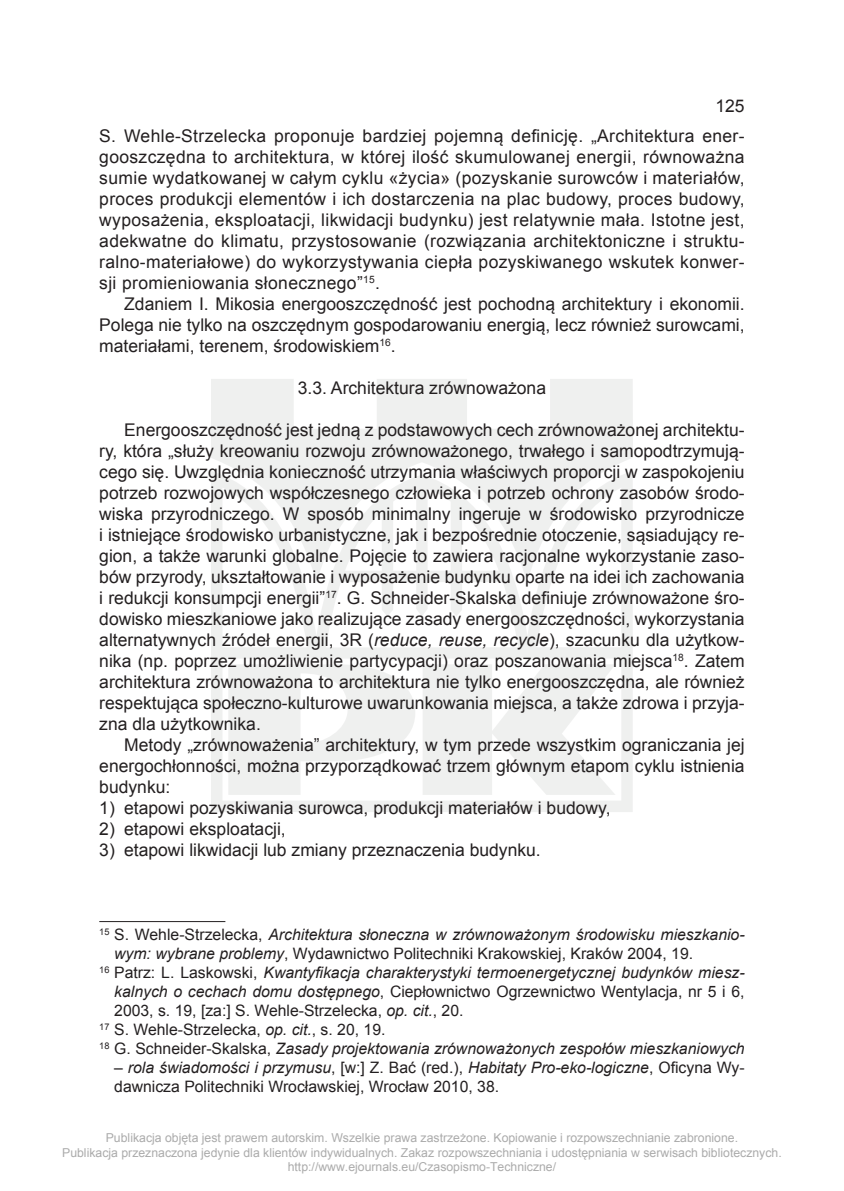
<style>
.page{position:relative;width:844px;height:1191px;background:#fff}
.page>*{position:absolute;margin:0;border:0;box-sizing:border-box;transform-origin:0 0}
.tekst_cz{font:17.5px/21px "Arial";color:#231f20;text-align:justify}
.a__cz{font:17.5px "Arial";color:#231f20}
.tekst_cz-2{font:17.5px/29.8px "Arial";letter-spacing:.02em;color:#231f20;text-align:right}
.tytuł_rozdz__1_1{font:17.5px "Arial";color:#231f20}
.przypis_cz{font:15.75px/18.9px "Arial";color:#231f20;text-align:justify}
.przypis_cz-2{font:italic 15.75px/18.9px "Arial";color:#231f20}
.t1{font:12.25px/14.7px "Arial";color:#ababab;text-align:center}
.s1{font-style:italic}
.s2{font-style:normal}
</style>
<div class="page">
<svg style="left:211px;top:379px;width:421px;height:433px;fill:#eff0ef"></svg>
<hr style="left:99px;top:921px;width:126px;height:1px;background:#231f20">
<p class="tekst_cz-2" style="left:99px;top:91px;width:646px">125<br>S. Wehle-Strzelecka proponuje bardziej pojemną definicję. „Architektura ener-</p>
<p class="tekst_cz" style="left:99px;top:146px;width:646px">gooszczędna to architektura, w której ilość skumulowanej energii, równoważna sumie wydatkowanej w całym cyklu «życia» (pozyskanie surowców i materiałów, proces produkcji elementów i ich dostarczenia na plac budowy, proces budowy, wyposażenia, eksploatacji, likwidacji budynku) jest relatywnie mała. Istotne jest, adekwatne do klimatu, przystosowanie (rozwiązania architektoniczne i struktu&shy;ralno-materiałowe) do wykorzystywania ciepła pozyskiwanego wskutek konwer&shy;sji promieniowania słonecznego”<sup>15</sup>.</p>
<p class="tekst_cz" style="left:99px;top:293px;width:646px;text-indent:25px">Zdaniem I. Mikosia energooszczędność jest pochodną architektury i ekonomii.<br>Polega nie tylko na oszczędnym gospodarowaniu energią, lecz również surowcami, materiałami, terenem, środowiskiem<sup>16</sup>.</p>
<p class="tytuł_rozdz__1_1" style="left:298px;top:376px;width:250px">3.3. Architektura zrównoważona</p>
<p class="tekst_cz" style="left:99px;top:419px;width:646px;text-indent:25px">Energooszczędność jest jedną z podstawowych cech zrównoważonej architektu&shy;ry, która „służy kreowaniu rozwoju zrównoważonego, trwałego i samopodtrzymują&shy;cego się. Uwzględnia konieczność utrzymania właściwych proporcji w zaspokojeniu potrzeb rozwojowych współczesnego człowieka i potrzeb ochrony zasobów środo&shy;wiska przyrodniczego. W sposób minimalny ingeruje w środowisko przyrodnicze i istniejące środowisko urbanistyczne, jak i bezpośrednie otoczenie, sąsiadujący re&shy;gion, a także warunki globalne. Pojęcie to zawiera racjonalne wykorzystanie zaso&shy;bów przyrody, ukształtowanie i wyposażenie budynku oparte na idei ich zachowania i redukcji konsumpcji energii”<sup>17</sup>. G. Schneider-Skalska definiuje zrównoważone śro&shy;dowisko mieszkaniowe jako realizujące zasady energooszczędności, wykorzystania alternatywnych źródeł energii, 3R (<span class="s1">reduce, reuse, recycle</span>), szacunku dla użytkow&shy;nika (np. poprzez umożliwienie partycypacji) oraz poszanowania miejsca<sup>18</sup>. Zatem architektura zrównoważona to architektura nie tylko energooszczędna, ale również respektująca społeczno-kulturowe uwarunkowania miejsca, a także zdrowa i przyja&shy;zna dla użytkownika.</p>
<p class="tekst_cz" style="left:99px;top:734px;width:646px;text-indent:25px">Metody „zrównoważenia” architektury, w tym przede wszystkim ograniczania jej energochłonności, można przyporządkować trzem głównym etapom cyklu istnienia budynku:</p>
<p class="a__cz" style="left:99px;top:796px;width:512px">1) etapowi pozyskiwania surowca, produkcji materiałów i budowy,</p>
<p class="a__cz" style="left:99px;top:817px;width:188px">2) etapowi eksploatacji,</p>
<p class="a__cz" style="left:99px;top:838px;width:443px">3) etapowi likwidacji lub zmiany przeznaczenia budynku.</p>
<p class="przypis_cz-2" style="left:114px;top:925px;width:631px;text-indent:-15px"><sup>15</sup> <span class="s2">S. Wehle-Strzelecka,</span> Architektura słoneczna w zrównoważonym środowisku mieszkanio&shy;wym: wybrane problemy<span class="s2">, Wydawnictwo Politechniki Krakowskiej, Kraków 2004, 19.</span></p>
<p class="przypis_cz" style="left:114px;top:963px;width:631px;text-indent:-15px"><sup>16</sup> Patrz: L. Laskowski, <span class="s1">Kwantyfikacja charakterystyki termoenergetycznej budynków miesz&shy;kalnych o cechach domu dostępnego</span>, Ciepłownictwo Ogrzewnictwo Wentylacja, nr 5 i 6, 2003, s. 19, [za:] S. Wehle-Strzelecka, <span class="s1">op. cit.</span>, 20.</p>
<p class="przypis_cz" style="left:99px;top:1020px;width:287px"><sup>17</sup> S. Wehle-Strzelecka, <span class="s1">op. cit.</span>, s. 20, 19.</p>
<p class="przypis_cz-2" style="left:99px;top:1039px;width:646px"><sup>18</sup> <span class="s2">G. Schneider-Skalska,</span> Zasady projektowania zrównoważonych zespołów mieszkaniowych</p>
<p class="przypis_cz" style="left:114px;top:1058px;width:631px"><span class="s1">– rola świadomości i przymusu</span>, [w:] Z. Bać (red.), <span class="s1">Habitaty Pro-eko-logiczne</span>, Oficyna Wy&shy;dawnicza Politechniki Wrocławskiej, Wrocław 2010, 38.</p>
<p class="t1" style="left:62px;top:1130px;width:721px">Publikacja objęta jest prawem autorskim. Wszelkie prawa zastrzeżone. Kopiowanie i rozpowszechnianie zabronione.<br>Publikacja przeznaczona jedynie dla klientów indywidualnych. Zakaz rozpowszechniania i udostępniania w serwisach bibliotecznych. http://www.ejournals.eu/Czasopismo-Techniczne/</p>
</div>
